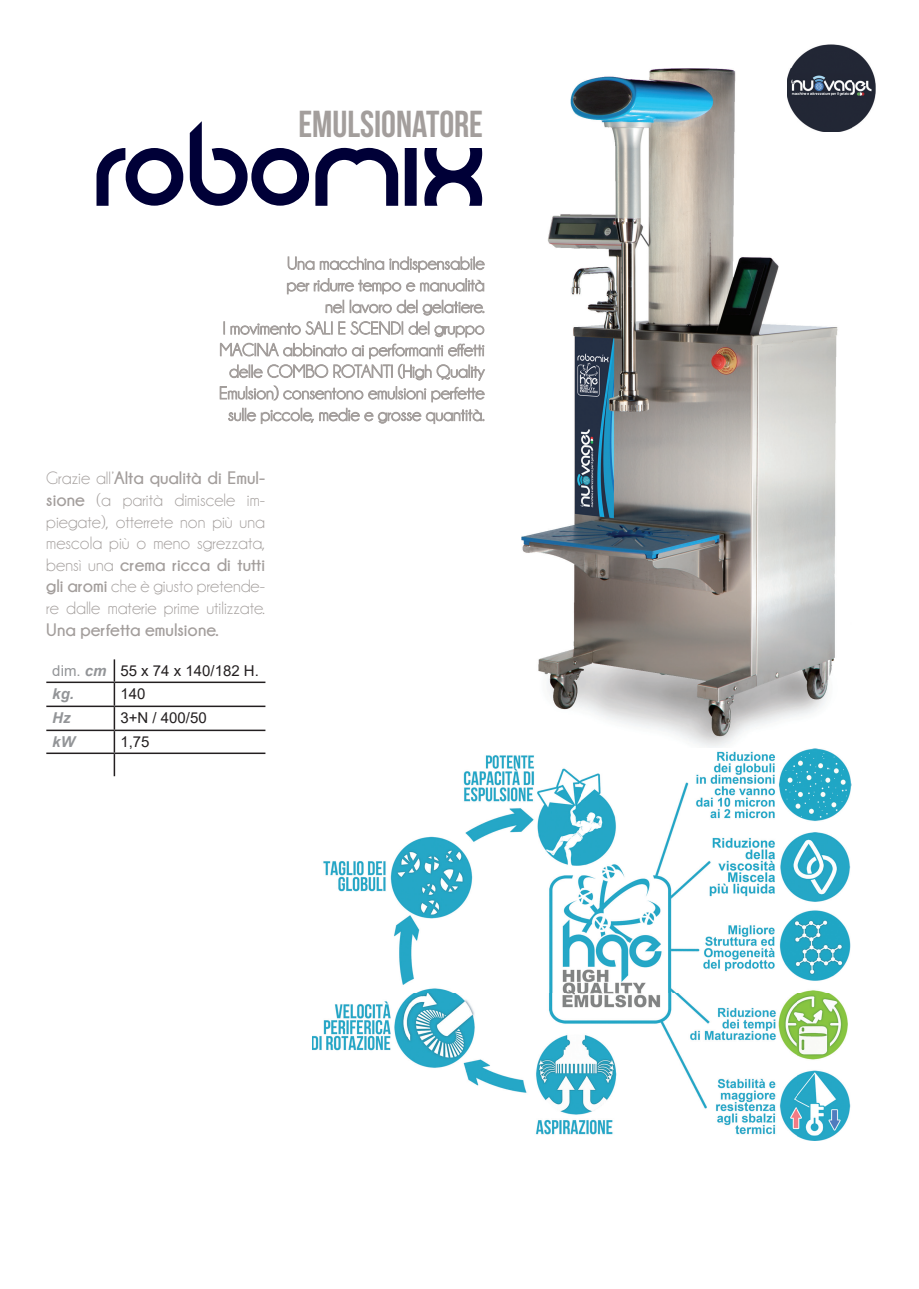
<style>
.page{position:relative;width:919px;height:1289px;background:#fff}
.page>*{position:absolute;margin:0;border:0;box-sizing:border-box;transform-origin:0 0}
.t1{font:115.5px "JK Abode Demo";color:#000037}
.t2{font:37.5px "Bebas Neue";color:#a39e9c}
.t3{font:18px/21.6px "Champagne&Limousines";color:#a39e9c;text-align:justify}
.t4{font:700 18px "Champagne&Limousines";color:#a39e9c}
.t5{font:15px/23px "Arial";color:#231f20}
.t6{font:italic 700 15px "Arial";color:#939598}
.s1{font-weight:700}
.s2{color:#939598}
.s3{font-weight:700;font-style:italic;color:#939598}
</style>
<div class="page">
<img style="left:521px;top:68px;width:317px;height:680px">
<img style="left:312px;top:748px;width:539px;height:392px">
<svg style="left:219px;top:256px;width:266px;height:168px"></svg>
<img style="left:791px;top:44px;width:84px;height:85px">
<img style="left:787px;top:68px;width:64px;height:64px">
<hr style="left:46px;top:681px;width:68px;height:2px;background:#231f20">
<hr style="left:114px;top:681px;width:151px;height:2px;background:#231f20">
<hr style="left:46px;top:705px;width:68px;height:2px;background:#231f20">
<hr style="left:114px;top:705px;width:151px;height:2px;background:#231f20">
<hr style="left:46px;top:729px;width:68px;height:2px;background:#231f20">
<hr style="left:114px;top:729px;width:151px;height:2px;background:#231f20">
<hr style="left:46px;top:752px;width:68px;height:2px;background:#231f20">
<hr style="left:114px;top:752px;width:151px;height:2px;background:#231f20">
<svg style="left:114px;top:659px;width:1px;height:117px"></svg>
<h2 class="t2" style="left:298px;top:103px;width:186px">EMULSIONATORE</h2>
<h1 class="t1" style="left:94px;top:111px;width:394px">robomIX</h1>
<p class="t3" style="left:46px;top:467px;width:220px">Grazie all’<span class="s1">Alta qualità di Emul&shy;sione</span> (a parità dimiscele im&shy;piegate), otterrete non più una mescola più o meno sgrezzata, bensì una <span class="s1">crema ricca di tutti gli aromi</span> che è giusto pretende&shy;re dalle materie prime utilizzate.</p>
<p class="t4" style="left:46px;top:619px;width:174px">Una perfetta emulsione.</p>
<p class="t5" style="left:52px;top:659px;width:208px"><span class="s2">dim.</span> <span class="s3">cm</span> 55 x 74 x 140/182 H. <span class="s3">kg.</span></p>
<p class="t5" style="left:120px;top:682px;width:27px">140</p>
<p class="t6" style="left:52px;top:708px;width:20px">Hz</p>
<p class="t5" style="left:120px;top:706px;width:88px">3+N / 400/50</p>
<p class="t6" style="left:52px;top:732px;width:24px">kW</p>
<p class="t5" style="left:120px;top:730px;width:31px">1,75</p>
</div>
